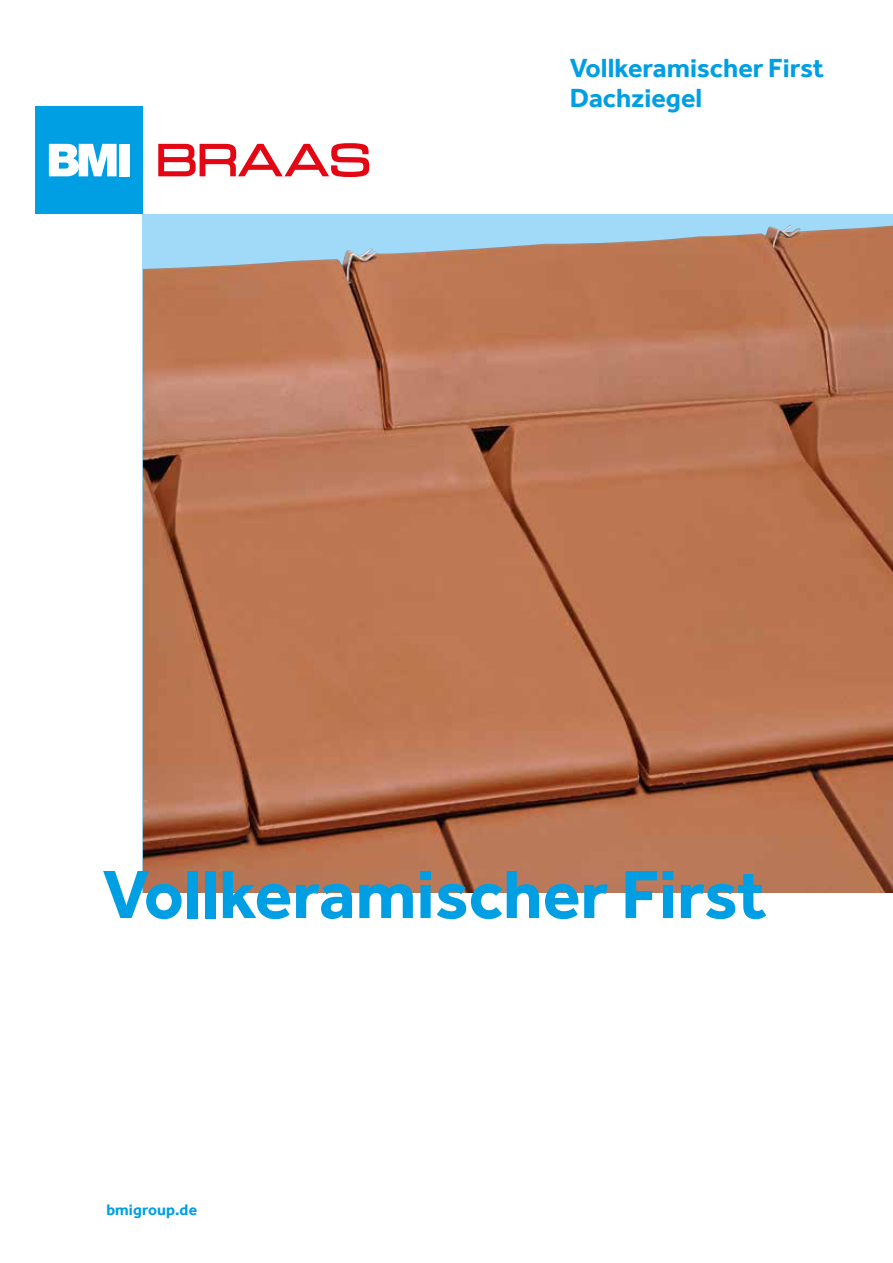
<style>
.page{position:relative;width:893px;height:1263px;background:#fff}
.page>*{position:absolute;margin:0;border:0;box-sizing:border-box;transform-origin:0 0}
.t1{font:700 70.5px "Effra";color:#009fe3}
.t2{font:700 27px/30px "Effra";color:#009fe3}
.t3{font:700 15.75px "Effra";letter-spacing:.005em;color:#009fe3}
</style>
<div class="page">
<img style="left:143px;top:225px;width:750px;height:668px">
<div style="left:36px;top:106px;width:107px;height:108px;background:#009fe3"></div>
<svg style="left:49px;top:144px;width:68px;height:32px;background:#d1edf9"></svg>
<div style="left:120px;top:144px;width:10px;height:32px;background:#fff"></div>
<svg style="left:158px;top:143px;width:211px;height:34px"></svg>
<p class="t2" style="left:570px;top:53px;width:256px">Vollkeramischer First<br>Dachziegel</p>
<h1 class="t1" style="left:103px;top:852px;width:665px">Vollkeramischer First</h1>
<p class="t3" style="left:106px;top:1200px;width:92px">bmigroup.de</p>
</div>
